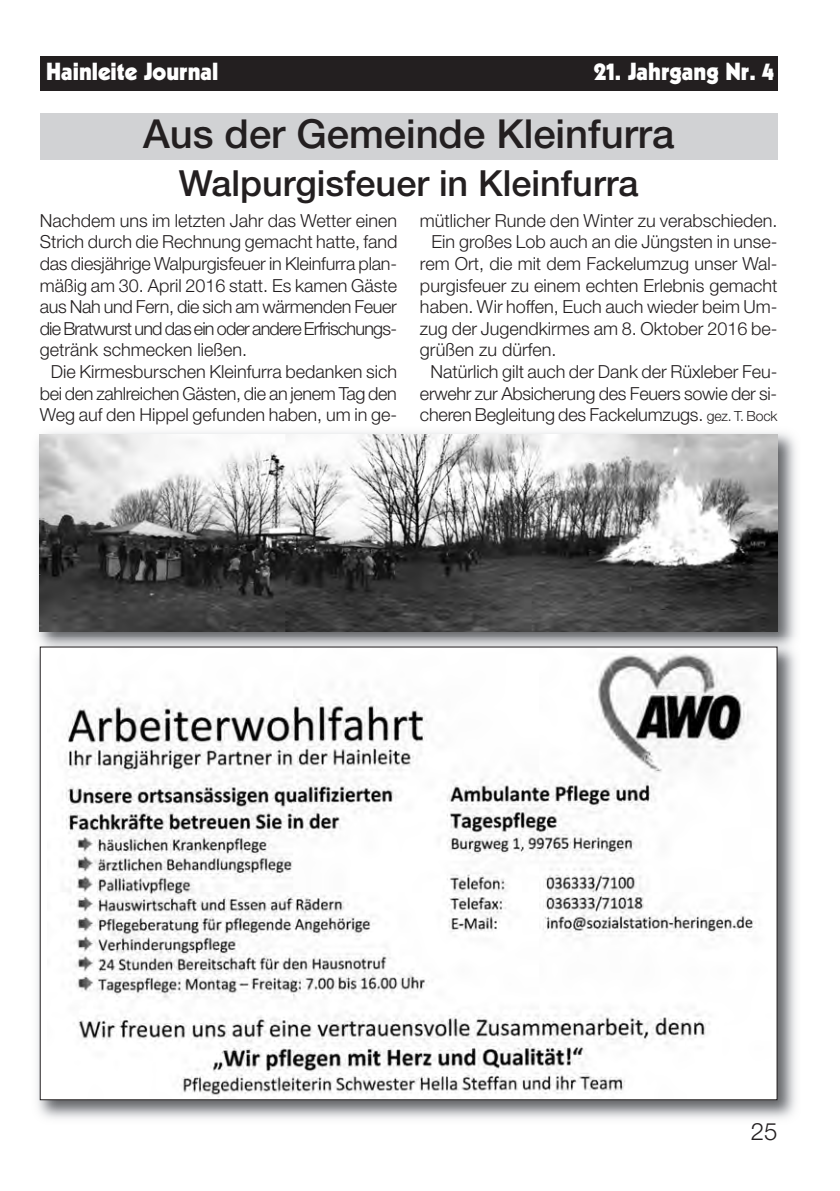
<style>
.page{position:relative;width:840px;height:1191px;background:#fff}
.page>*{position:absolute;margin:0;border:0;box-sizing:border-box;transform-origin:0 0}
.t1{font:500 40px "Helvetica Neue";color:#231f20}
.t2{font:500 36px "Helvetica Neue";color:#231f20}
.t3{font:900 24px "Kabel";color:#fff}
.t4{font:300 24px "Helvetica Neue";color:#231f20}
.t5{font:300 18px/21.6px "Helvetica Neue";color:#231f20;text-align:justify}
.s1{font-size:14px}
</style>
<div class="page">
<img style="left:37px;top:432px;width:759px;height:687px">
<img style="left:40px;top:434px;width:737px;height:197px">
<img style="left:47px;top:648px;width:724px;height:450px">
<div style="left:40px;top:57px;width:737px;height:34px;background:#231f20"></div>
<div style="left:40px;top:113px;width:737px;height:47px;background:#d1d2d4"></div>
<h3 class="t3" style="left:46px;top:62px;width:174px">Hainleite Journal</h3>
<h3 class="t3" style="left:593px;top:62px;width:182px">21. Jahrgang Nr. 4</h3>
<h1 class="t1" style="left:143px;top:119px;width:532px">Aus der Gemeinde Kleinfurra</h1>
<h2 class="t2" style="left:179px;top:170px;width:460px">Walpurgisfeuer in Kleinfurra</h2>
<p class="t5" style="left:40px;top:211px;width:359px">Nachdem uns im letzten Jahr das Wetter einen Strich durch die Rechnung gemacht hatte, fand das diesjährige Walpurgisfeuer in Kleinfurra plan&shy;mäßig am 30. April 2016 statt. Es kamen Gäste aus Nah und Fern, die sich am wärmenden Feuer die Bratwurst und das ein oder andere Erfrischungs&shy;getränk schmecken ließen.</p>
<p class="t5" style="left:40px;top:362px;width:359px;text-indent:11px">Die Kirmesburschen Kleinfurra bedanken sich bei den zahlreichen Gästen, die an jenem Tag den Weg auf den Hippel gefunden haben, um in ge-</p>
<p class="t5" style="left:420px;top:211px;width:359px">mütlicher Runde den Winter zu verabschieden.</p>
<p class="t5" style="left:431px;top:233px;width:347px">Ein großes Lob auch an die Jüngsten in unse-</p>
<p class="t5" style="left:420px;top:254px;width:359px">rem Ort, die mit dem Fackelumzug unser Wal-</p>
<p class="t5" style="left:420px;top:276px;width:359px">purgisfeuer zu einem echten Erlebnis gemacht</p>
<p class="t5" style="left:420px;top:298px;width:359px">haben. Wir hoffen, Euch auch wieder beim Um-</p>
<p class="t5" style="left:420px;top:319px;width:359px">zug der Jugendkirmes am 8. Oktober 2016 be-</p>
<p class="t5" style="left:420px;top:341px;width:138px">grüßen zu dürfen.</p>
<p class="t5" style="left:430px;top:362px;width:348px">Natürlich gilt auch der Dank der Rüxleber Feu-</p>
<p class="t5" style="left:420px;top:384px;width:358px">erwehr zur Absicherung des Feuers sowie der si-</p>
<p class="t5" style="left:420px;top:406px;width:359px">cheren Begleitung des Fackelumzugs. <span class="s1">gez. T. Bock</span></p>
<h3 class="t4" style="left:750px;top:1123px;width:28px">25</h3>
</div>
